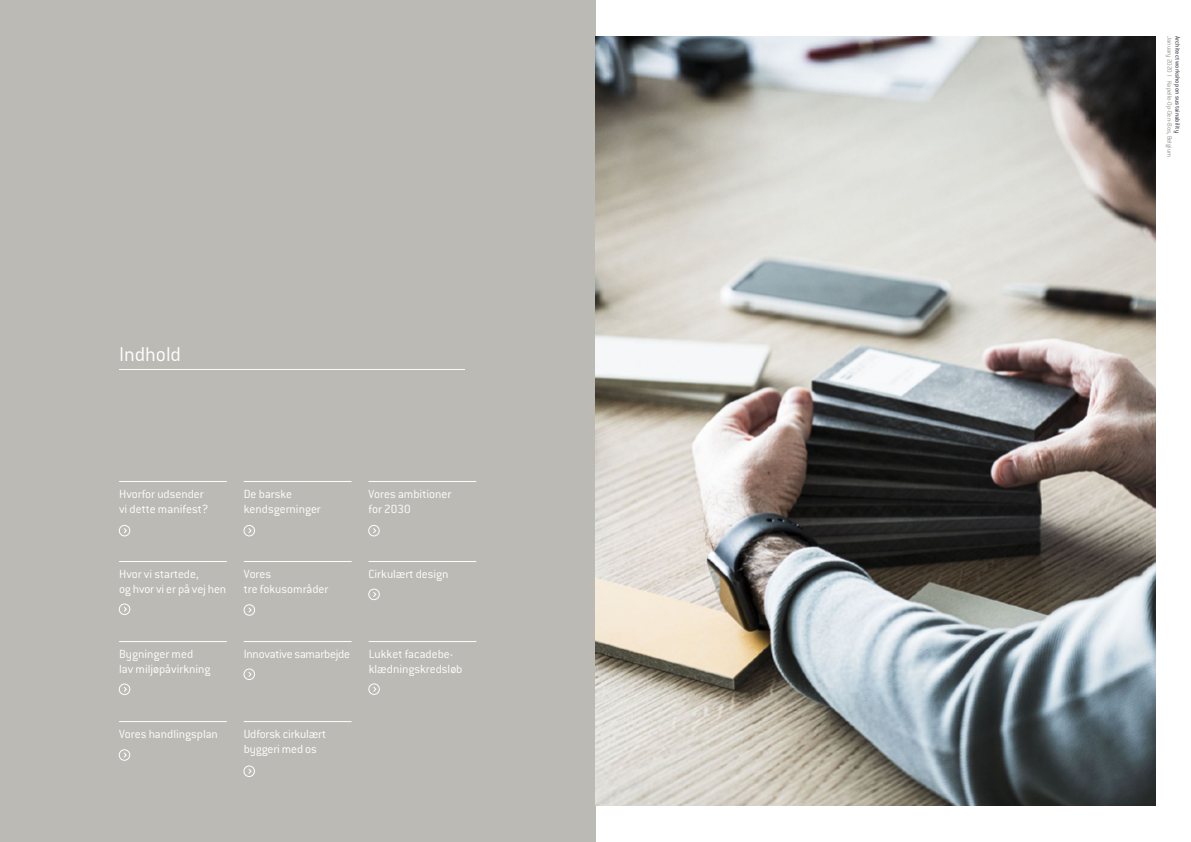
<style>
.page{position:relative;width:1191px;height:842px;background:#fff}
.page>*{position:absolute;margin:0;border:0;box-sizing:border-box;transform-origin:0 0}
.t1{font:300 22px "ITC Conduit LTCE";color:#fff}
.t2{font:300 13px/15px "ITC Conduit LTCE";color:#fff}
.t3{font:300 13px "ITC Conduit LTCE";letter-spacing:-.02em;color:#fff}
.t4{font:300 7px "ITC Conduit LTCE";color:#909188}
.t5{font:500 7px "ITC Conduit LTCE";color:#54565b}
</style>
<div class="page">
<div style="left:0;top:0;width:595px;height:842px;background:#bbbab4"></div>
<img style="left:595px;top:36px;width:560px;height:770px">
<hr style="left:119px;top:369px;width:346px;height:1px;background:#fff">
<hr style="left:369px;top:641px;width:107px;height:1px;background:#fff">
<div style="left:369px;top:684px;width:10px;height:11px;border:1px solid #fff;border-radius:50%"></div>
<hr style="left:119px;top:721px;width:108px;height:1px;background:#fff">
<div style="left:119px;top:749px;width:11px;height:11px;border:1px solid #fff;border-radius:50%"></div>
<hr style="left:244px;top:721px;width:107px;height:1px;background:#fff">
<div style="left:244px;top:766px;width:11px;height:11px;border:1px solid #fff;border-radius:50%"></div>
<hr style="left:119px;top:481px;width:108px;height:1px;background:#fff">
<div style="left:119px;top:525px;width:11px;height:11px;border:1px solid #fff;border-radius:50%"></div>
<hr style="left:244px;top:481px;width:107px;height:1px;background:#fff">
<div style="left:244px;top:525px;width:11px;height:11px;border:1px solid #fff;border-radius:50%"></div>
<hr style="left:368px;top:481px;width:108px;height:1px;background:#fff">
<div style="left:368px;top:525px;width:11px;height:11px;border:1px solid #fff;border-radius:50%"></div>
<hr style="left:244px;top:641px;width:107px;height:1px;background:#fff">
<div style="left:244px;top:669px;width:11px;height:11px;border:1px solid #fff;border-radius:50%"></div>
<hr style="left:119px;top:641px;width:108px;height:1px;background:#fff">
<div style="left:119px;top:684px;width:11px;height:11px;border:1px solid #fff;border-radius:50%"></div>
<hr style="left:244px;top:561px;width:107px;height:1px;background:#fff">
<div style="left:244px;top:604px;width:11px;height:11px;border:1px solid #fff;border-radius:50%"></div>
<svg style="left:248px;top:607px;width:4px;height:6px"></svg>
<hr style="left:368px;top:561px;width:108px;height:1px;background:#fff">
<div style="left:368px;top:589px;width:11px;height:11px;border:1px solid #fff;border-radius:50%"></div>
<hr style="left:119px;top:561px;width:108px;height:1px;background:#fff">
<div style="left:119px;top:604px;width:11px;height:11px;border:1px solid #fff;border-radius:50%"></div>
<h1 class="t1" style="left:119px;top:342px;width:64px">Indhold</h1>
<p class="t2" style="left:119px;top:487px;width:91px">Hvorfor udsender vi dette manifest?</p>
<p class="t2" style="left:244px;top:487px;width:79px">De barske kendsgerninger</p>
<p class="t2" style="left:368px;top:487px;width:84px">Vores ambitioner for 2030</p>
<p class="t2" style="left:119px;top:567px;width:81px">Hvor vi startede,</p>
<p class="t2" style="left:368px;top:567px;width:81px">Cirkulært design</p>
<p class="t2" style="left:119px;top:582px;width:109px">og hvor vi er på vej hen</p>
<p class="t2" style="left:244px;top:567px;width:86px">Vores<br>tre fokusområder</p>
<p class="t2" style="left:119px;top:647px;width:76px">Bygninger med</p>
<p class="t3" style="left:244px;top:647px;width:108px">Innovative samarbejde</p>
<p class="t2" style="left:119px;top:662px;width:93px">lav miljøpåvirkning</p>
<p class="t2" style="left:369px;top:647px;width:95px">Lukket facadebe&shy;klædningskredsløb</p>
<p class="t2" style="left:119px;top:727px;width:100px">Vores handlingsplan</p>
<p class="t2" style="left:244px;top:727px;width:84px">Udforsk cirkulært byggeri med os</p>
<p class="t4" style="left:1173px;top:36px;width:122px;rotate:90deg">January 2020 I Kapelle-Op-Den-Bos, Belgium</p>
<p class="t5" style="left:1181px;top:36px;width:98px;rotate:90deg">Architect workshop on sustainability</p>
</div>
